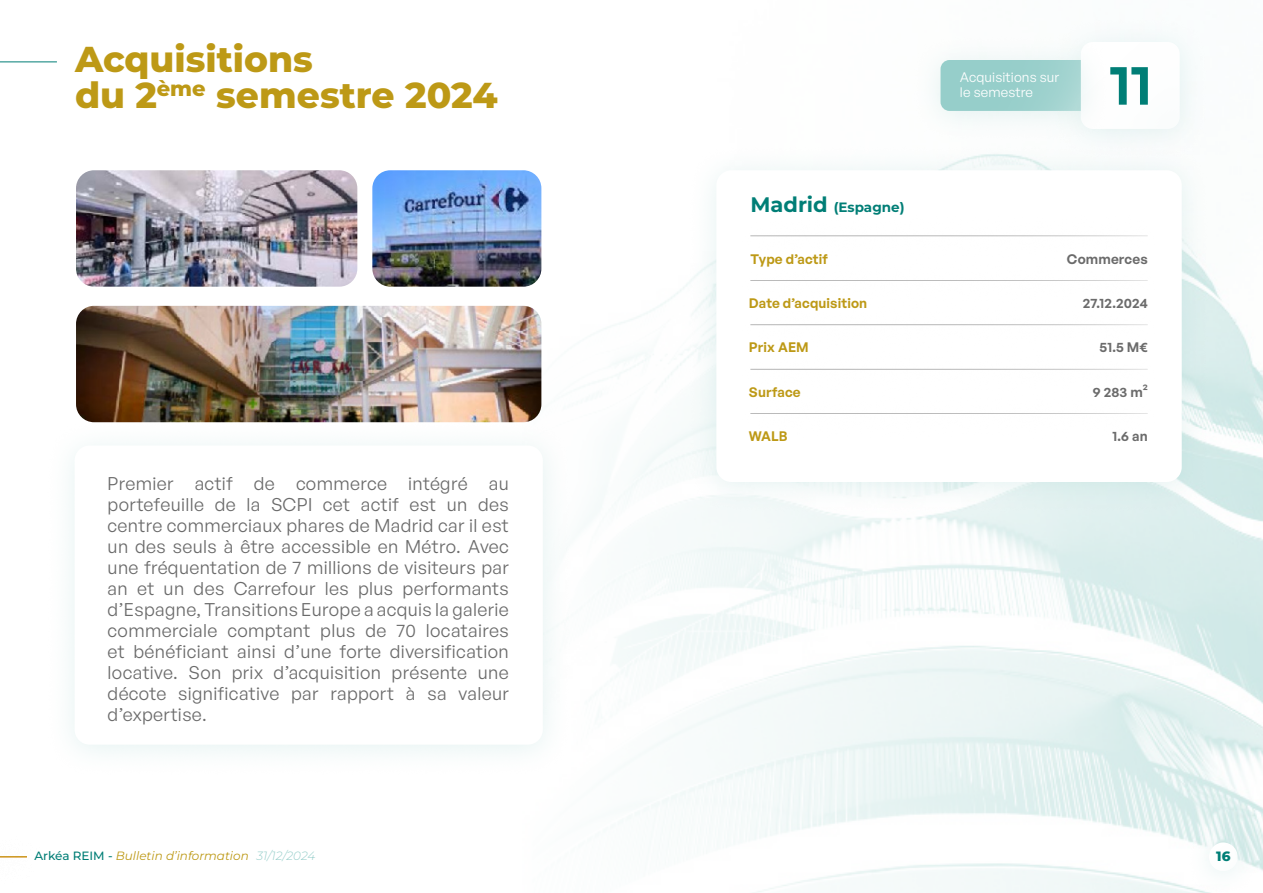
<style>
.page{position:relative;width:1263px;height:893px;background:#fff}
.page>*{position:absolute;margin:0;border:0;box-sizing:border-box;transform-origin:0 0}
.Numbers_NoFilet{font:900 50.7px "Satoshi";color:#007e76}
.Style_de_paragraphe_1{font:800 36px "Montserrat";color:#bd9916}
.Valeur_Bold{font:18px/21px "General Sans";letter-spacing:.02em;color:#6b6b6b;text-align:justify}
.Catégorie{font:600 13.5px "General Sans";letter-spacing:.01em;color:#bd9916}
.Valeur_Bold-2{font:600 13.5px "General Sans";letter-spacing:.01em;color:#6b6b6b}
.Légendes{font:13.5px/15px "General Sans";letter-spacing:.01em;color:#fff}
.Titres_Violet{font:700 13.5px "Montserrat";color:#007e76}
.t1{font:800 13.5px "Montserrat";color:#007e76}
.t2{font:italic 12px "Montserrat";color:#bd9916}
.s1{font-size:21px}
.s2{font-weight:500;font-style:normal;color:#007e76}
.s3{font-weight:300;color:#96ceca}
</style>
<div class="page">
<img style="left:133px;top:185px;width:1130px;height:708px">
<div style="left:1186px;top:822px;width:74px;height:71px;background:#96ceca;opacity:.25"></div>
<div style="left:1209px;top:842px;width:29px;height:29px;background:#fff;border-radius:50%"></div>
<svg style="left:0;top:856px;width:27px;height:1px"></svg>
<div style="left:688px;top:145px;width:521px;height:368px;background:#96ceca;opacity:.25"></div>
<div style="left:716px;top:170px;width:466px;height:312px;background:#fff;border-radius:15px"></div>
<hr style="left:0;top:62px;width:57px;height:1px;background:#007e76">
<div style="left:1053px;top:17px;width:155px;height:143px;background:#f8fbfb"></div>
<div style="left:1081px;top:42px;width:99px;height:87px;background:#fff;border-radius:12px"></div>
<div style="left:912px;top:35px;width:197px;height:107px;background:#fafcfb"></div>
<svg style="left:940px;top:60px;width:141px;height:51px;background:#9bd0cc"></svg>
<img style="left:76px;top:306px;width:465px;height:114px">
<img style="left:76px;top:170px;width:281px;height:117px">
<img style="left:372px;top:170px;width:169px;height:117px">
<hr style="left:750px;top:413px;width:398px;height:1px;background:#b5b5b5">
<hr style="left:750px;top:369px;width:398px;height:1px;background:#b5b5b5">
<hr style="left:750px;top:324px;width:398px;height:1px;background:#b5b5b5">
<hr style="left:750px;top:280px;width:398px;height:1px;background:#b5b5b5">
<hr style="left:750px;top:236px;width:398px;height:1px;background:#b5b5b5">
<div style="left:47px;top:420px;width:524px;height:356px;background:#fbfdfd"></div>
<div style="left:75px;top:445px;width:468px;height:300px;background:#fff;border-radius:15px"></div>
<p class="Style_de_paragraphe_1" style="left:75px;top:33px;width:239px">Acquisitions</p>
<p class="Style_de_paragraphe_1" style="left:75px;top:69px;width:424px">du 2<sup>ème</sup> semestre 2024</p>
<p class="Valeur_Bold" style="left:108px;top:473px;width:403px">Premier actif de commerce intégré au portefeuille de la SCPI cet actif est un des centre commerciaux phares de Madrid car il est un des seuls à être accessible en Métro. Avec une fréquentation de 7 millions de visiteurs par an et un des Carrefour les plus performants d’Espagne, Transitions Europe a acquis la galerie commerciale comptant plus de 70 locataires et bénéficiant ainsi d’une forte diversification locative. Son prix d’acquisition présente une décote significative par rapport à sa valeur d’expertise.</p>
<p class="Titres_Violet" style="left:750px;top:198px;width:156px"><span class="s1">Madrid</span> (Espagne)</p>
<p class="Légendes" style="left:960px;top:69px;width:101px">Acquisitions sur le semestre</p>
<p class="Numbers_NoFilet" style="left:1108px;top:47px;width:45px">11</p>
<p class="Catégorie" style="left:750px;top:250px;width:79px">Type d’actif</p>
<p class="Valeur_Bold-2" style="left:1067px;top:250px;width:82px">Commerces</p>
<p class="Catégorie" style="left:749px;top:294px;width:120px">Date d’acquisition</p>
<p class="Valeur_Bold-2" style="left:1083px;top:294px;width:66px">27.12.2024</p>
<p class="Catégorie" style="left:749px;top:338px;width:61px">Prix AEM</p>
<p class="Valeur_Bold-2" style="left:1099px;top:338px;width:50px">51.5 M€</p>
<p class="Catégorie" style="left:749px;top:383px;width:53px">Surface</p>
<p class="Valeur_Bold-2" style="left:1093px;top:383px;width:56px">9 283 m²</p>
<p class="Catégorie" style="left:749px;top:428px;width:40px">WALB</p>
<p class="Valeur_Bold-2" style="left:1113px;top:428px;width:37px">1.6 an</p>
<p class="t2" style="left:34px;top:848px;width:282px"><span class="s2">Arkéa REIM -</span> Bulletin d’information <span class="s3">31/12/2024</span></p>
<p class="t1" style="left:1216px;top:846px;width:16px">16</p>
</div>
